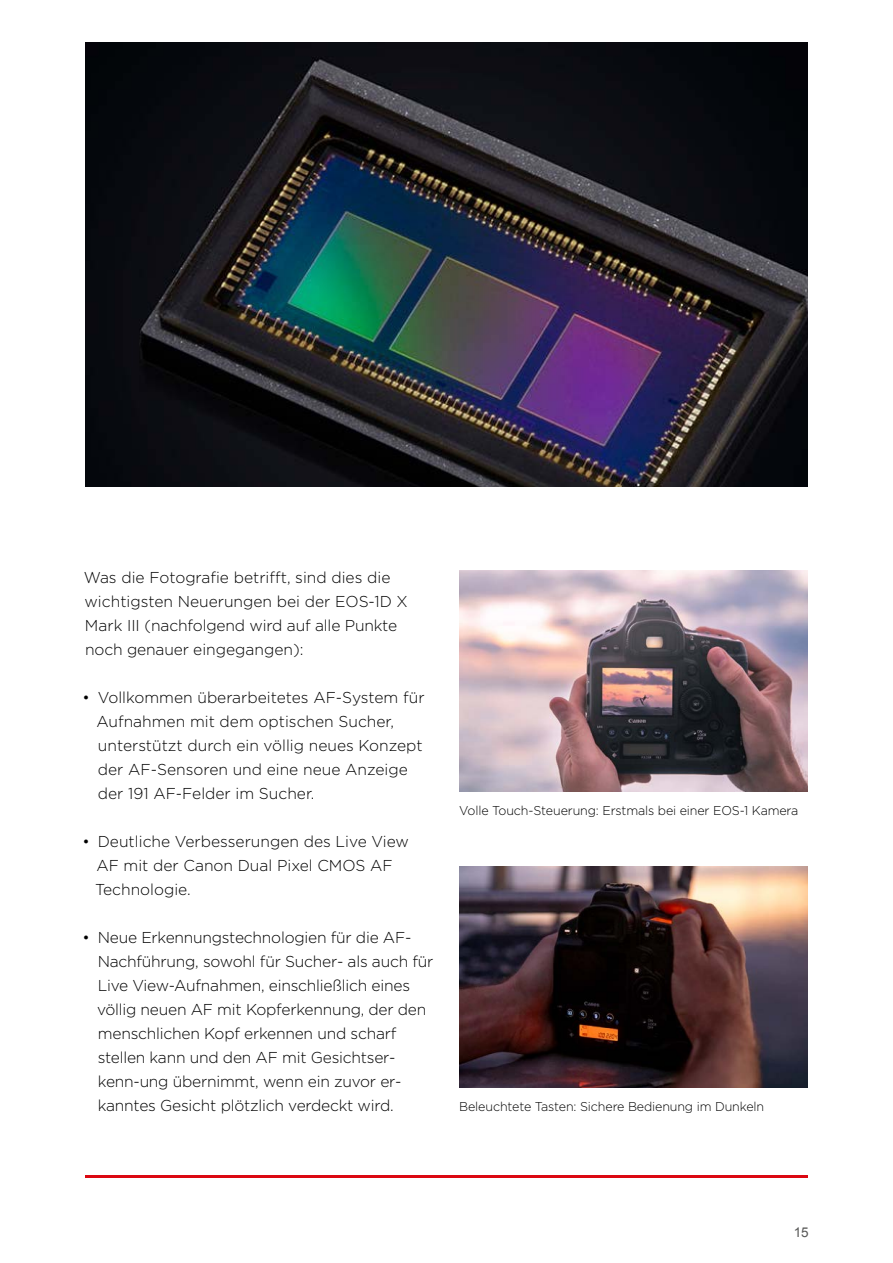
<style>
.page{position:relative;width:893px;height:1263px;background:#fff}
.page>*{position:absolute;margin:0;border:0;box-sizing:border-box;transform-origin:0 0}
.Body_Dots{font:300 15.75px/24px "Gotham";letter-spacing:-.015em;color:#000}
.Body{font:300 15.75px/24px "Gotham";color:#000}
.t1{font:13.5px "Arial";color:#575756}
.BU{font:300 12.75px "Gotham";letter-spacing:-.01em;color:#000}
</style>
<div class="page">
<hr style="left:85px;top:1176px;width:723px;height:2px;background:#db0812">
<img style="left:85px;top:43px;width:723px;height:444px">
<img style="left:459px;top:571px;width:349px;height:221px">
<img style="left:459px;top:866px;width:349px;height:222px">
<p class="Body" style="left:84px;top:565px;width:325px">Was die Fotografie betrifft, sind dies die wichtigsten Neuerungen bei der EOS-1D X Mark III (nachfolgend wird auf alle Punkte noch genauer eingegangen):</p>
<p class="Body_Dots" style="left:96px;top:685px;width:330px;text-indent:-14px">• Vollkommen überarbeitetes AF-System für Aufnahmen mit dem optischen Sucher, unterstützt durch ein völlig neues Konzept der AF-Sensoren und eine neue Anzeige der 191 AF-Felder im Sucher.</p>
<p class="Body_Dots" style="left:95px;top:829px;width:315px;text-indent:-13px">• Deutliche Verbesserungen des Live View<br>AF mit der Canon Dual Pixel CMOS AF<br>Technologie.</p>
<p class="Body_Dots" style="left:97px;top:925px;width:338px;text-indent:-15px">• Neue Erkennungstechnologien für die AF-Nachführung, sowohl für Sucher- als auch für Live View-Aufnahmen, einschließlich eines völlig neuen AF mit Kopferkennung, der den menschlichen Kopf erkennen und scharf stellen kann und den AF mit Gesichtser&shy;kenn-ung übernimmt, wenn ein zuvor er&shy;kanntes Gesicht plötzlich verdeckt wird.</p>
<p class="BU" style="left:459px;top:802px;width:341px">Volle Touch-Steuerung: Erstmals bei einer EOS-1 Kamera</p>
<p class="BU" style="left:459px;top:1098px;width:306px">Beleuchtete Tasten: Sichere Bedienung im Dunkeln</p>
<p class="t1" style="left:794px;top:1223px;width:17px">15</p>
</div>
